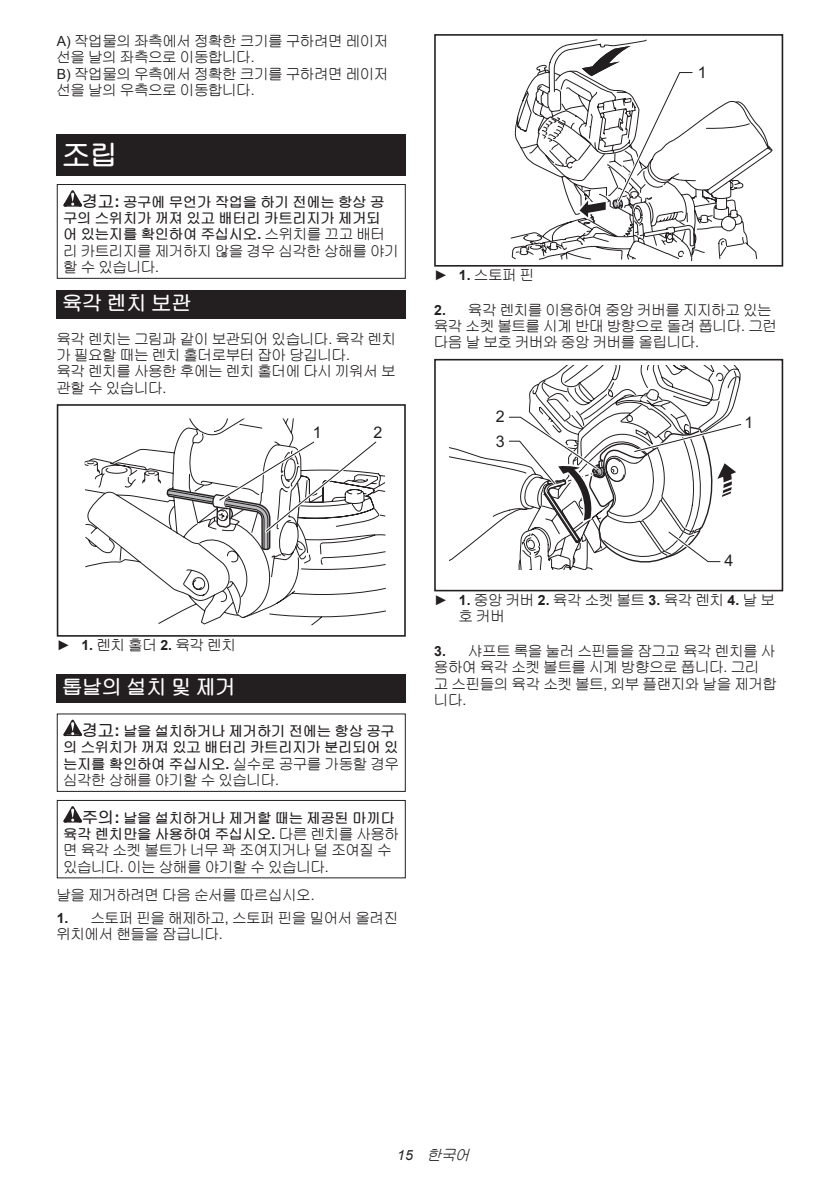
<style>
.page{position:relative;width:840px;height:1191px;background:#fff}
.page>*{position:absolute;margin:0;border:0;box-sizing:border-box;transform-origin:0 0}
.t1{font:700 28px "KRHYR Gothic";color:#fff}
.t2{font:700 20px "KRHYR Gothic";letter-spacing:-.01em;color:#fff}
.t3{font:16px/25.2px "Arial";color:#231f20}
.t4{font:500 14px/16.4px "KRHYR Gothic";letter-spacing:.005em;color:#231f20}
.t5{font:700 14px/16.4px "KRHYR Gothic";letter-spacing:.005em;color:#231f20}
.t6{font:italic 500 14px "KRHYR Gothic";color:#231f20}
.s1{font-family:"Arial";font-weight:400}
.s2{font-size:16px}
.s3{font-family:"Arial";font-size:16px}
.s4{font-family:"Arial"}
.s5{font-weight:500}
.s6{font-family:"Arial";font-weight:700}
.s7{font-weight:700;font-size:16px}
.s8{font-family:"Arial";font-weight:700;font-size:16px}
.s9{font-weight:700}
</style>
<div class="page">
<div style="left:57px;top:135px;width:348px;height:41px;background:#231f20"></div>
<svg style="left:63px;top:190px;width:19px;height:17px"></svg>
<div style="left:57px;top:184px;width:348px;height:95px;border:1px solid #231f20"></div>
<div style="left:57px;top:290px;width:348px;height:29px;background:#231f20"></div>
<svg style="left:306px;top:475px;width:80px;height:149px"></svg>
<svg style="left:84px;top:448px;width:222px;height:177px"></svg>
<div style="left:57px;top:608px;width:73px;height:28px;background:#fff"></div>
<div style="left:57px;top:404px;width:348px;height:232px;border:2px solid #231f20"></div>
<svg style="left:166px;top:418px;width:214px;height:133px"></svg>
<div style="left:57px;top:674px;width:348px;height:28px;background:#231f20"></div>
<svg style="left:63px;top:719px;width:19px;height:17px"></svg>
<div style="left:57px;top:713px;width:348px;height:79px;border:1px solid #231f20"></div>
<svg style="left:63px;top:806px;width:19px;height:16px"></svg>
<div style="left:57px;top:800px;width:348px;height:78px;border:1px solid #231f20"></div>
<div style="left:434px;top:34px;width:348px;height:233px;border:2px solid #231f20"></div>
<svg style="left:515px;top:39px;width:257px;height:228px"></svg>
<svg style="left:540px;top:365px;width:200px;height:17px"></svg>
<div style="left:434px;top:359px;width:348px;height:232px;border:2px solid #231f20"></div>
<svg style="left:449px;top:382px;width:293px;height:187px"></svg>
<p class="t4" style="left:57px;top:33px;width:333px"><span class="s1">A)</span> 작업물의 좌측에서 정확한 크기를 구하려면 레이저 선을 날의 좌측으로 이동합니다<span class="s1">.<br>B)</span> 작업물의 우측에서 정확한 크기를 구하려면 레이저 선을 날의 우측으로 이동합니다<span class="s1">.</span></p>
<h1 class="t1" style="left:62px;top:141px;width:57px">조립</h1>
<p class="t5" style="left:63px;top:193px;width:336px;text-indent:19px"><span class="s2">경고</span><span class="s3">:</span> 공구에 무언가 작업을 하기 전에는 항상 공 구의 스위치가 꺼져 있고 배터리 카트리지가 제거되<br>어 있는지를 확인하여 주십시오<span class="s4">.</span> <span class="s5">스위치를 끄고 배터 리 카트리지를 제거하지 않을 경우 심각한 상해를 야기 할 수 있습니다</span><span class="s1">.</span></p>
<h2 class="t2" style="left:62px;top:293px;width:130px">육각 렌치 보관</h2>
<p class="t4" style="left:57px;top:330px;width:340px">육각 렌치는 그림과 같이 보관되어 있습니다<span class="s1">.</span> 육각 렌치 가 필요할 때는 렌치 홀더로부터 잡아 당깁니다<span class="s1">.<br></span>육각 렌치를 사용한 후에는 렌치 홀더에 다시 끼워서 보 관할 수 있습니다<span class="s1">.</span></p>
<p class="t3" style="left:312px;top:420px;width:10px">1</p>
<p class="t3" style="left:373px;top:420px;width:10px">2</p>
<p class="t3" style="left:697px;top:61px;width:10px">1</p>
<p class="t4" style="left:434px;top:267px;width:101px"><span class="s1">►</span> <span class="s6">1.</span> 스토퍼 핀</p>
<p class="t4" style="left:434px;top:301px;width:344px"><span class="s6">2.</span> 육각 렌치를 이용하여 중앙 커버를 지지하고 있는 육각 소켓 볼트를 시계 반대 방향으로 돌려 풉니다<span class="s1">.</span> 그런 다음 날 보호 커버와 중앙 커버를 올립니다<span class="s1">.</span></p>
<p class="t3" style="left:495px;top:404px;width:10px">2<br>3</p>
<p class="t3" style="left:744px;top:410px;width:10px">1</p>
<p class="t4" style="left:57px;top:637px;width:180px"><span class="s1">►</span> <span class="s6">1.</span> 렌치 홀더 <span class="s6">2.</span> 육각 렌치</p>
<h2 class="t2" style="left:62px;top:677px;width:175px">톱날의 설치 및 제거</h2>
<p class="t5" style="left:63px;top:723px;width:337px;text-indent:19px"><span class="s2">경고</span><span class="s3">:</span> 날을 설치하거나 제거하기 전에는 항상 공구 의 스위치가 꺼져 있고 배터리 카트리지가 분리되어 있 는지를 확인하여 주십시오<span class="s4">.</span> <span class="s5">실수로 공구를 가동할 경우 심각한 상해를 야기할 수 있습니다</span><span class="s1">.</span></p>
<p class="t4" style="left:63px;top:809px;width:337px;text-indent:19px"><span class="s7">주의</span><span class="s8">:</span> <span class="s9">날을 설치하거나 제거할 때는 제공된 마끼다 육각 렌치만을 사용하여 주십시오</span><span class="s6">.</span> 다른 렌치를 사용하 면 육각 소켓 볼트가 너무 꽉 조여지거나 덜 조여질 수 있습니다<span class="s1">.</span> 이는 상해를 야기할 수 있습니다<span class="s1">.</span></p>
<p class="t4" style="left:57px;top:887px;width:259px">날을 제거하려면 다음 순서를 따르십시오<span class="s1">.</span></p>
<p class="t4" style="left:57px;top:909px;width:342px"><span class="s6">1.</span> 스토퍼 핀을 해제하고<span class="s1">,</span> 스토퍼 핀을 밀어서 올려진 위치에서 핸들을 잠급니다<span class="s1">.</span></p>
<p class="t3" style="left:724px;top:548px;width:10px">4</p>
<p class="t4" style="left:458px;top:592px;width:317px;text-indent:-25px"><span class="s1">►</span> <span class="s6">1.</span>중앙커버<span class="s6">2.</span>육각소켓볼트<span class="s6">3.</span>육각렌치<span class="s6">4.</span>날보 호 커버</p>
<p class="t4" style="left:434px;top:643px;width:344px"><span class="s6">3.</span> 샤프트 록을 눌러 스핀들을 잠그고 육각 렌치를 사 용하여 육각 소켓 볼트를 시계 방향으로 풉니다<span class="s1">.</span> 그리<br>고 스핀들의 육각 소켓 볼트<span class="s1">,</span> 외부 플랜지와 날을 제거합 니다<span class="s1">.</span></p>
<p class="t6" style="left:397px;top:1148px;width:77px"><span class="s1">15</span> 한국어</p>
</div>
